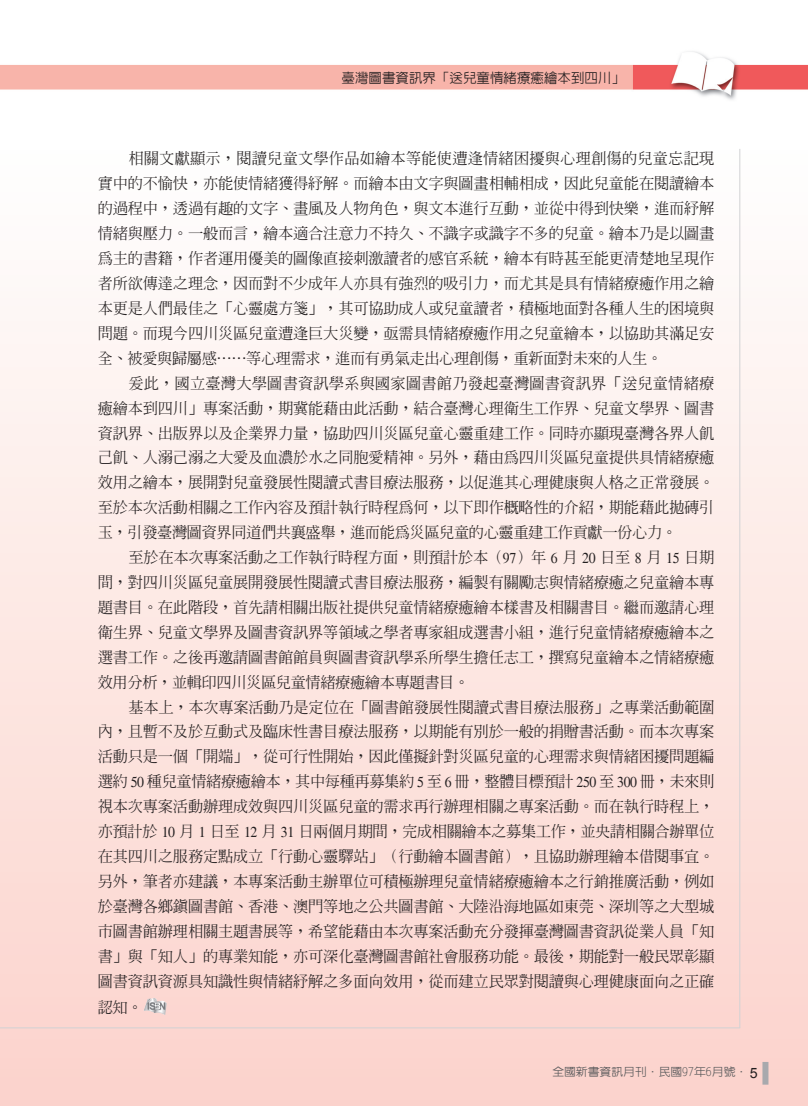
<style>
.page{position:relative;width:808px;height:1106px;background:#fff}
.page>*{position:absolute;margin:0;border:0;box-sizing:border-box;transform-origin:0 0}
.t1{font:500 15.3px/24.9px "AR Ming B5";letter-spacing:-.03em;color:#231f20;text-align:justify}
.t2{font:500 13.5px "AR New Hei B5";color:#231f20}
.t3{font:500 11.25px "AR New Hei B5";color:#57585a;scale:1.05 1}
.s1{font-family:"Times";font-weight:400}
</style>
<div class="page">
<img style="left:0;top:51px;width:808px;height:49px">
<div style="left:0;top:150px;width:808px;height:956px;background:linear-gradient(to bottom,#fefefd,#fbd2cb)"></div>
<div style="left:762px;top:1061px;width:6px;height:23px;background:#a8a9ad"></div>
<hr style="left:0;top:1027px;width:740px;height:1px;background:#d1d2d4">
<hr style="left:739px;top:149px;width:1px;height:878px;background:#d1d2d4">
<img style="left:144px;top:998px;width:23px;height:17px">
<svg style="left:750px;top:1067px;width:7px;height:10px"></svg>
<p class="t2" style="left:342px;top:71px;width:285px">臺灣圖書資訊界「送兒童情緒療癒繪本到四川」</p>
<p class="t1" style="left:98px;top:146px;width:618px;text-indent:31px">相關文獻顯示，閱讀兒童文學作品如繪本等能使遭逢情緒困擾與心理創傷的兒童忘記現實中的不愉快，亦能使情緒獲得紓解。而繪本由文字與圖畫相輔相成，因此兒童能在閱讀繪本的過程中，透過有趣的文字、畫風及人物角色，與文本進行互動，並從中得到快樂，進而紓解情緒與壓力。一般而言，繪本適合注意力不持久、不識字或識字不多的兒童。繪本乃是以圖畫為主的書籍，作者運用優美的圖像直接刺激讀者的感官系統，繪本有時甚至能更清楚地呈現作者所欲傳達之理念，因而對不少成年人亦具有強烈的吸引力，而尤其是具有情緒療癒作用之繪本更是人們最佳之「心靈處方箋」，其可協助成人或兒童讀者，積極地面對各種人生的困境與問題。而現今四川災區兒童遭逢巨大災變，亟需具情緒療癒作用之兒童繪本，以協助其滿足安全、被愛與歸屬感⋯⋯等心理需求，進而有勇氣走出心理創傷，重新面對未來的人生。</p>
<p class="t1" style="left:98px;top:370px;width:618px;text-indent:31px">爰此，國立臺灣大學圖書資訊學系與國家圖書館乃發起臺灣圖書資訊界「送兒童情緒療癒繪本到四川」專案活動，期冀能藉由此活動，結合臺灣心理衛生工作界、兒童文學界、圖書資訊界、出版界以及企業界力量，協助四川災區兒童心靈重建工作。同時亦顯現臺灣各界人飢己飢、人溺己溺之大愛及血濃於水之同胞愛精神。另外，藉由為四川災區兒童提供具情緒療癒效用之繪本，展開對兒童發展性閱讀式書目療法服務，以促進其心理健康與人格之正常發展。至於本次活動相關之工作內容及預計執行時程為何，以下即作概略性的介紹，期能藉此拋磚引玉，引發臺灣圖資界同道們共襄盛舉，進而能為災區兒童的心靈重建工作貢獻一份心力。</p>
<p class="t1" style="left:98px;top:545px;width:618px;text-indent:31px">至於在本次專案活動之工作執行時程方面，則預計於本（<span class="s1">97</span>）年 <span class="s1">6</span> 月 <span class="s1">20</span> 日至 <span class="s1">8</span> 月 <span class="s1">15</span> 日期間，對四川災區兒童展開發展性閱讀式書目療法服務，編製有關勵志與情緒療癒之兒童繪本專題書目。在此階段，首先請相關出版社提供兒童情緒療癒繪本樣書及相關書目。繼而邀請心理衛生界、兒童文學界及圖書資訊界等領域之學者專家組成選書小組，進行兒童情緒療癒繪本之選書工作。之後再邀請圖書館館員與圖書資訊學系所學生擔任志工，撰寫兒童繪本之情緒療癒效用分析，並輯印四川災區兒童情緒療癒繪本專題書目。</p>
<p class="t1" style="left:98px;top:694px;width:618px;text-indent:31px">基本上，本次專案活動乃是定位在「圖書館發展性閱讀式書目療法服務」之專業活動範圍內，且暫不及於互動式及臨床性書目療法服務，以期能有別於一般的捐贈書活動。而本次專案活動只是一個「開端」，從可行性開始，因此僅擬針對災區兒童的心理需求與情緒困擾問題編選約 <span class="s1">50</span> 種兒童情緒療癒繪本，其中每種再募集約 <span class="s1">5</span> 至 <span class="s1">6</span> 冊，整體目標預計 <span class="s1">250</span> 至 <span class="s1">300</span> 冊，未來則視本次專案活動辦理成效與四川災區兒童的需求再行辦理相關之專案活動。而在執行時程上，亦預計於 <span class="s1">10</span> 月 <span class="s1">1</span> 日至 <span class="s1">12</span> 月 <span class="s1">31</span> 日兩個月期間，完成相關繪本之募集工作，並央請相關合辦單位在其四川之服務定點成立「行動心靈驛站」（行動繪本圖書館），且協助辦理繪本借閱事宜。另外，筆者亦建議，本專案活動主辦單位可積極辦理兒童情緒療癒繪本之行銷推廣活動，例如於臺灣各鄉鎮圖書館、香港、澳門等地之公共圖書館、大陸沿海地區如東莞、深圳等之大型城市圖書館辦理相關主題書展等，希望能藉由本次專案活動充分發揮臺灣圖書資訊從業人員「知書」與「知人」的專業知能，亦可深化臺灣圖書館社會服務功能。最後，期能對一般民眾彰顯圖書資訊資源具知識性與情緒紓解之多面向效用，從而建立民眾對閱讀與心理健康面向之正確</p>
<p class="t1" style="left:98px;top:995px;width:46px">認知。</p>
<p class="t3" style="left:552px;top:1066px;width:187px">全國新書資訊月刊．民國97年6月號．</p>
</div>
